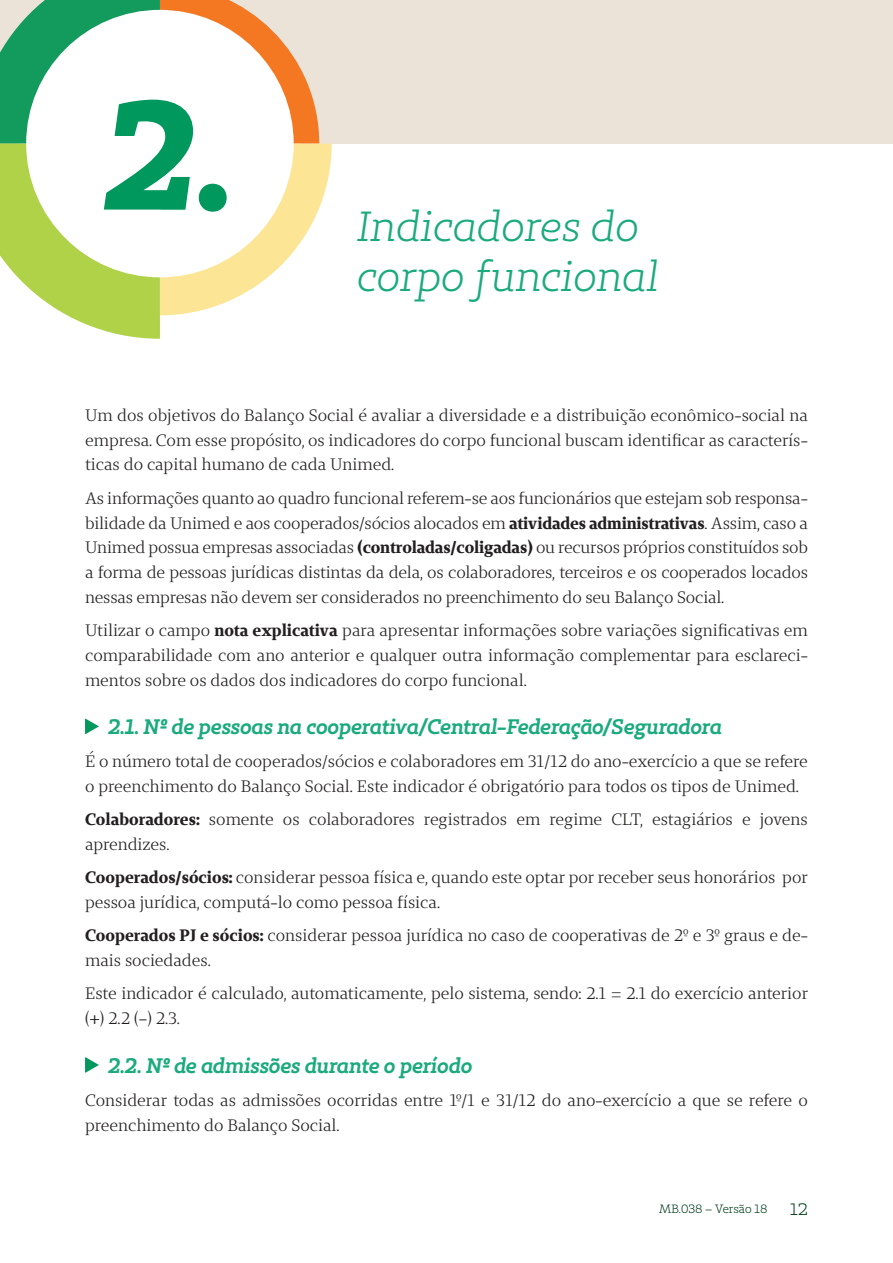
<style>
.page{position:relative;width:893px;height:1263px;background:#fff}
.page>*{position:absolute;margin:0;border:0;box-sizing:border-box;transform-origin:0 0}
.t1{font:italic 153.9px "Unimed Slab 2020 Bold";color:#00985c}
.t2{font:italic 42px/50.4px "Unimed Slab 2020 Book";color:#1baa7d}
.t3{font:italic 700 21px "Unimed Slab 2020 Semi";letter-spacing:-.01em;color:#1baa7d}
.t4{font:16.5px/24.8px "Unimed Serif 2020 Book";color:#231f20}
.t5{font:16.5px "Unimed Slab 2020 Book";color:#003e18}
.t6{font:12px "Unimed Slab 2020 Book";letter-spacing:-.005em;color:#003e18}
.s1{font-family:"Unimed Serif 2020 Bold"}
</style>
<div class="page">
<div style="left:0;top:0;width:893px;height:143px;background:#ece3d8"></div>
<svg style="left:85px;top:719px;width:14px;height:15px"></svg>
<svg style="left:85px;top:1057px;width:14px;height:16px"></svg>
<svg style="left:0;top:0;width:332px;height:339px"></svg>
<h1 class="t1" style="left:104px;top:53px;width:132px">2.</h1>
<h2 class="t2" style="left:357px;top:201px;width:303px">Indicadores do corpo funcional</h2>
<p class="t4" style="left:85px;top:403px;width:724px;text-align:justify">Um dos objetivos do Balanço Social é avaliar a diversidade e a distribuição econômico-social na empresa. Com esse propósito, os indicadores do corpo funcional buscam identificar as caracterís&shy;ticas do capital humano de cada Unimed.</p>
<p class="t4" style="left:85px;top:485px;width:724px;text-align:justify">As informações quanto ao quadro funcional referem-se aos funcionários que estejam sob responsa&shy;bilidade da Unimed e aos cooperados/sócios alocados em <span class="s1">atividades administrativas</span>. Assim, caso a Unimed possua empresas associadas <span class="s1">(controladas/coligadas)</span> ou recursos próprios constituídos sob a forma de pessoas jurídicas distintas da dela, os colaboradores, terceiros e os cooperados locados nessas empresas não devem ser considerados no preenchimento do seu Balanço Social.</p>
<p class="t4" style="left:85px;top:618px;width:724px;text-align:justify">Utilizar o campo <span class="s1">nota explicativa</span> para apresentar informações sobre variações significativas em comparabilidade com ano anterior e qualquer outra informação complementar para esclareci&shy;mentos sobre os dados dos indicadores do corpo funcional.</p>
<p class="t3" style="left:108px;top:713px;width:615px">2.1. Nº de pessoas na cooperativa/Central-Federação/Seguradora</p>
<p class="t4" style="left:85px;top:749px;width:724px">É o número total de cooperados/sócios e colaboradores em 31/12 do ano-exercício a que se refere o preenchimento do Balanço Social. Este indicador é obrigatório para todos os tipos de Unimed.</p>
<p class="t4" style="left:85px;top:807px;width:724px"><span class="s1">Colaboradores:</span> somente os colaboradores registrados em regime CLT, estagiários e jovens aprendizes.</p>
<p class="t4" style="left:85px;top:865px;width:724px"><span class="s1">Cooperados/sócios:</span> considerar pessoa física e, quando este optar por receber seus honorários por pessoa jurídica, computá-lo como pessoa física.</p>
<p class="t4" style="left:85px;top:923px;width:724px"><span class="s1">Cooperados PJ e sócios:</span> considerar pessoa jurídica no caso de cooperativas de 2º e 3º graus e de&shy;mais sociedades.</p>
<p class="t4" style="left:85px;top:981px;width:724px">Este indicador é calculado, automaticamente, pelo sistema, sendo: 2.1 = 2.1 do exercício anterior (+) 2.2 (–) 2.3.</p>
<p class="t3" style="left:108px;top:1051px;width:366px">2.2. Nº de admissões durante o período</p>
<p class="t4" style="left:85px;top:1087px;width:724px">Considerar todas as admissões ocorridas entre 1º/1 e 31/12 do ano-exercício a que se refere o preenchimento do Balanço Social.</p>
<p class="t6" style="left:659px;top:1201px;width:110px">MB.038 – Versão 18</p>
<p class="t5" style="left:790px;top:1199px;width:19px">12</p>
</div>
